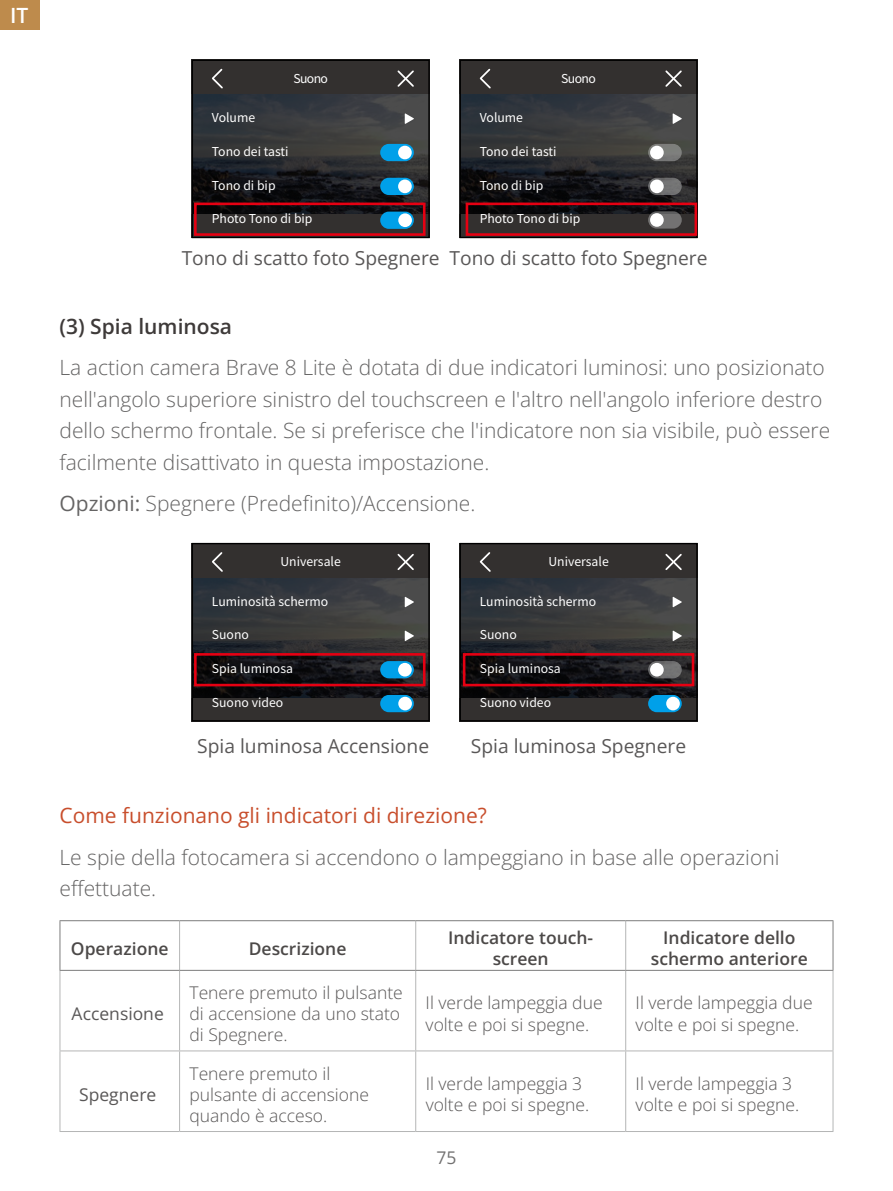
<style>
.page{position:relative;width:893px;height:1191px;background:#fff}
.page>*{position:absolute;margin:0;border:0;box-sizing:border-box;transform-origin:0 0}
.t1{font:300 21px/31.5px "Open Sans";color:#656464}
.t2{font:21px "Open Sans";color:#c84e2c}
.t3{font:600 21px "Open Sans";color:#3e3a39}
.t4{font:600 21px "Open Sans";color:#fff}
.t5{font:19.25px "Open Sans";color:#595757}
.t6{font:300 17.5px/21px "Open Sans";color:#595757}
.t7{font:600 17.5px/21px "Open Sans";color:#4c4948;text-align:center}
.t8{font:17.5px "Open Sans";color:#595757}
.t9{font:17.5px "Open Sans";color:#727171}
.t10{font:12.25px "Noto Sans SC";color:#fff}
.s1{font-weight:400}
</style>
<div class="page">
<div style="left:0;top:0;width:40px;height:30px;background:#be8b4c"></div>
<svg style="left:194px;top:94px;width:234px;height:120px;background:#2b2c2f"></svg>
<div style="left:192px;top:60px;width:238px;height:34px;background:#33302f"></div>
<div style="left:192px;top:214px;width:238px;height:24px;background:#33302f"></div>
<div style="left:192px;top:60px;width:238px;height:178px;border:1px solid #000"></div>
<svg style="left:212px;top:68px;width:11px;height:21px"></svg>
<svg style="left:397px;top:70px;width:17px;height:17px"></svg>
<svg style="left:405px;top:113px;width:9px;height:11px"></svg>
<div style="left:380px;top:212px;width:34px;height:17px;background:#00a0e9;border-radius:9px"></div>
<div style="left:398px;top:213px;width:14px;height:14px;background:#fff;border-radius:50%"></div>
<div style="left:380px;top:178px;width:34px;height:17px;background:#00a0e9;border-radius:9px"></div>
<div style="left:398px;top:179px;width:14px;height:14px;background:#fff;border-radius:50%"></div>
<div style="left:380px;top:144px;width:34px;height:17px;background:#00a0e9;border-radius:9px"></div>
<div style="left:398px;top:146px;width:14px;height:13px;background:#fff;border-radius:50%"></div>
<svg style="left:461px;top:94px;width:235px;height:120px;background:#2b2c2f"></svg>
<div style="left:459px;top:60px;width:239px;height:34px;background:#33302f"></div>
<div style="left:459px;top:214px;width:239px;height:24px;background:#33302f"></div>
<div style="left:459px;top:60px;width:239px;height:178px;border:1px solid #000"></div>
<svg style="left:479px;top:68px;width:12px;height:21px"></svg>
<svg style="left:665px;top:70px;width:17px;height:17px"></svg>
<svg style="left:673px;top:113px;width:9px;height:11px"></svg>
<div style="left:194px;top:202px;width:231px;height:34px;border:3px solid #e60012"></div>
<div style="left:466px;top:202px;width:231px;height:34px;border:3px solid #e60012"></div>
<svg style="left:648px;top:144px;width:34px;height:17px"></svg>
<div style="left:650px;top:146px;width:14px;height:13px;background:#fff;border-radius:50%"></div>
<svg style="left:648px;top:178px;width:34px;height:17px"></svg>
<div style="left:650px;top:179px;width:14px;height:14px;background:#fff;border-radius:50%"></div>
<svg style="left:648px;top:211px;width:34px;height:18px"></svg>
<div style="left:650px;top:213px;width:14px;height:14px;background:#fff;border-radius:50%"></div>
<svg style="left:194px;top:577px;width:234px;height:120px;background:#2d2d30"></svg>
<div style="left:192px;top:543px;width:238px;height:34px;background:#33302f"></div>
<div style="left:192px;top:697px;width:238px;height:24px;background:#33302f"></div>
<div style="left:192px;top:543px;width:238px;height:178px;border:1px solid #000"></div>
<svg style="left:212px;top:552px;width:11px;height:20px"></svg>
<svg style="left:397px;top:553px;width:17px;height:17px"></svg>
<svg style="left:405px;top:630px;width:9px;height:11px"></svg>
<svg style="left:405px;top:596px;width:9px;height:11px"></svg>
<div style="left:380px;top:695px;width:34px;height:17px;background:#00a0e9;border-radius:9px"></div>
<div style="left:398px;top:696px;width:14px;height:14px;background:#fff;border-radius:50%"></div>
<div style="left:380px;top:661px;width:34px;height:17px;background:#00a0e9;border-radius:9px"></div>
<div style="left:398px;top:663px;width:14px;height:13px;background:#fff;border-radius:50%"></div>
<svg style="left:461px;top:577px;width:235px;height:120px;background:#2d2d30"></svg>
<div style="left:459px;top:543px;width:239px;height:34px;background:#33302f"></div>
<div style="left:459px;top:697px;width:239px;height:24px;background:#33302f"></div>
<div style="left:459px;top:543px;width:239px;height:178px;border:1px solid #000"></div>
<svg style="left:479px;top:552px;width:12px;height:20px"></svg>
<svg style="left:665px;top:553px;width:17px;height:17px"></svg>
<svg style="left:673px;top:630px;width:9px;height:11px"></svg>
<svg style="left:673px;top:596px;width:9px;height:11px"></svg>
<div style="left:648px;top:695px;width:34px;height:17px;background:#00a0e9;border-radius:9px"></div>
<div style="left:666px;top:696px;width:14px;height:14px;background:#fff;border-radius:50%"></div>
<div style="left:194px;top:653px;width:231px;height:33px;border:3px solid #e60012"></div>
<div style="left:463px;top:653px;width:231px;height:33px;border:3px solid #e60012"></div>
<svg style="left:648px;top:661px;width:34px;height:17px"></svg>
<div style="left:650px;top:663px;width:14px;height:13px;background:#fff;border-radius:50%"></div>
<hr style="left:179px;top:921px;width:1px;height:49px;background:#b5b6b6">
<hr style="left:415px;top:921px;width:1px;height:49px;background:#b5b6b6">
<hr style="left:625px;top:921px;width:1px;height:49px;background:#b5b6b6">
<hr style="left:59px;top:970px;width:2px;height:80px;background:#b5b6b6">
<hr style="left:179px;top:970px;width:1px;height:80px;background:#b5b6b6">
<hr style="left:415px;top:970px;width:1px;height:80px;background:#b5b6b6">
<hr style="left:625px;top:970px;width:1px;height:80px;background:#b5b6b6">
<hr style="left:832px;top:970px;width:2px;height:80px;background:#b5b6b6">
<hr style="left:60px;top:1050px;width:120px;height:1px;background:#b5b6b6">
<hr style="left:59px;top:1051px;width:2px;height:80px;background:#b5b6b6">
<hr style="left:180px;top:1050px;width:236px;height:1px;background:#b5b6b6">
<hr style="left:179px;top:1051px;width:1px;height:80px;background:#b5b6b6">
<hr style="left:416px;top:1050px;width:210px;height:1px;background:#b5b6b6">
<hr style="left:415px;top:1051px;width:1px;height:80px;background:#b5b6b6">
<hr style="left:626px;top:1050px;width:207px;height:1px;background:#b5b6b6">
<hr style="left:625px;top:1051px;width:1px;height:80px;background:#b5b6b6">
<hr style="left:832px;top:1051px;width:2px;height:80px;background:#b5b6b6">
<hr style="left:60px;top:1130px;width:120px;height:2px;background:#b5b6b6">
<hr style="left:180px;top:1130px;width:236px;height:2px;background:#b5b6b6">
<hr style="left:416px;top:1130px;width:210px;height:2px;background:#b5b6b6">
<hr style="left:626px;top:1130px;width:207px;height:2px;background:#b5b6b6">
<hr style="left:60px;top:920px;width:120px;height:1px;background:#7d7d7d">
<hr style="left:59px;top:921px;width:2px;height:49px;background:#7d7d7d">
<hr style="left:180px;top:920px;width:236px;height:1px;background:#7d7d7d">
<hr style="left:416px;top:920px;width:210px;height:1px;background:#7d7d7d">
<hr style="left:626px;top:920px;width:207px;height:1px;background:#7d7d7d">
<hr style="left:832px;top:921px;width:2px;height:49px;background:#7d7d7d">
<hr style="left:60px;top:969px;width:120px;height:2px;background:#7d7d7d">
<hr style="left:180px;top:969px;width:236px;height:2px;background:#7d7d7d">
<hr style="left:416px;top:969px;width:210px;height:2px;background:#7d7d7d">
<hr style="left:626px;top:969px;width:207px;height:2px;background:#7d7d7d">
<p class="t4" style="left:10px;top:1px;width:20px">IT</p>
<p class="t10" style="left:293px;top:71px;width:36px">Suono</p>
<p class="t10" style="left:561px;top:71px;width:36px">Suono</p>
<p class="t10" style="left:212px;top:111px;width:45px">Volume</p>
<p class="t10" style="left:212px;top:145px;width:78px">Tono dei tasti</p>
<p class="t10" style="left:212px;top:178px;width:65px">Tono di bip</p>
<p class="t10" style="left:212px;top:212px;width:102px">Photo Tono di bip</p>
<p class="t5" style="left:182px;top:245px;width:260px">Tono di scatto foto Spegnere</p>
<p class="t10" style="left:480px;top:111px;width:45px">Volume</p>
<p class="t10" style="left:480px;top:145px;width:78px">Tono dei tasti</p>
<p class="t10" style="left:480px;top:178px;width:65px">Tono di bip</p>
<p class="t10" style="left:480px;top:212px;width:102px">Photo Tono di bip</p>
<p class="t5" style="left:450px;top:245px;width:260px">Tono di scatto foto Spegnere</p>
<p class="t3" style="left:60px;top:312px;width:174px">(3) Spia luminosa</p>
<p class="t1" style="left:60px;top:351px;width:772px">La action camera Brave 8 Lite è dotata di due indicatori luminosi: uno posizionato nell'angolo superiore sinistro del touchscreen e l'altro nell'angolo inferiore destro dello schermo frontale. Se si preferisce che l'indicatore non sia visibile, può essere facilmente disattivato in questa impostazione.</p>
<p class="t1" style="left:60px;top:487px;width:417px"><span class="s1">Opzioni:</span> Spegnere (Predefinito)/Accensione.</p>
<p class="t10" style="left:280px;top:555px;width:62px">Universale</p>
<p class="t10" style="left:212px;top:594px;width:118px">Luminosità schermo</p>
<p class="t10" style="left:212px;top:628px;width:39px">Suono</p>
<p class="t10" style="left:212px;top:661px;width:83px">Spia luminosa</p>
<p class="t10" style="left:212px;top:695px;width:73px">Suono video</p>
<p class="t5" style="left:197px;top:733px;width:233px">Spia luminosa Accensione</p>
<p class="t10" style="left:548px;top:555px;width:62px">Universale</p>
<p class="t10" style="left:480px;top:594px;width:118px">Luminosità schermo</p>
<p class="t10" style="left:480px;top:628px;width:39px">Suono</p>
<p class="t10" style="left:480px;top:661px;width:83px">Spia luminosa</p>
<p class="t10" style="left:480px;top:695px;width:73px">Suono video</p>
<p class="t5" style="left:471px;top:733px;width:217px">Spia luminosa Spegnere</p>
<p class="t2" style="left:60px;top:801px;width:429px">Come funzionano gli indicatori di direzione?</p>
<p class="t1" style="left:60px;top:841px;width:721px">Le spie della fotocamera si accendono o lampeggiano in base alle operazioni effettuate.</p>
<p class="t7" style="left:71px;top:937px;width:99px">Operazione</p>
<p class="t7" style="left:249px;top:937px;width:99px">Descrizione</p>
<p class="t7" style="left:448px;top:927px;width:147px">Indicatore touch&shy;screen</p>
<p class="t7" style="left:651px;top:927px;width:158px">Indicatore dello schermo anteriore</p>
<p class="t8" style="left:72px;top:1001px;width:94px">Accensione</p>
<p class="t8" style="left:79px;top:1082px;width:79px">Spegnere</p>
<p class="t6" style="left:189px;top:981px;width:215px">Tenere premuto il pulsante di accensione da uno stato di Spegnere.</p>
<p class="t6" style="left:426px;top:992px;width:178px">Il verde lampeggia due volte e poi si spegne.</p>
<p class="t6" style="left:636px;top:992px;width:178px">Il verde lampeggia due volte e poi si spegne.</p>
<p class="t6" style="left:190px;top:1062px;width:181px">Tenere premuto il pulsante di accensione quando è acceso.</p>
<p class="t6" style="left:426px;top:1072px;width:165px">Il verde lampeggia 3 volte e poi si spegne.</p>
<p class="t6" style="left:636px;top:1072px;width:165px">Il verde lampeggia 3 volte e poi si spegne.</p>
<p class="t9" style="left:436px;top:1145px;width:22px">75</p>
</div>
